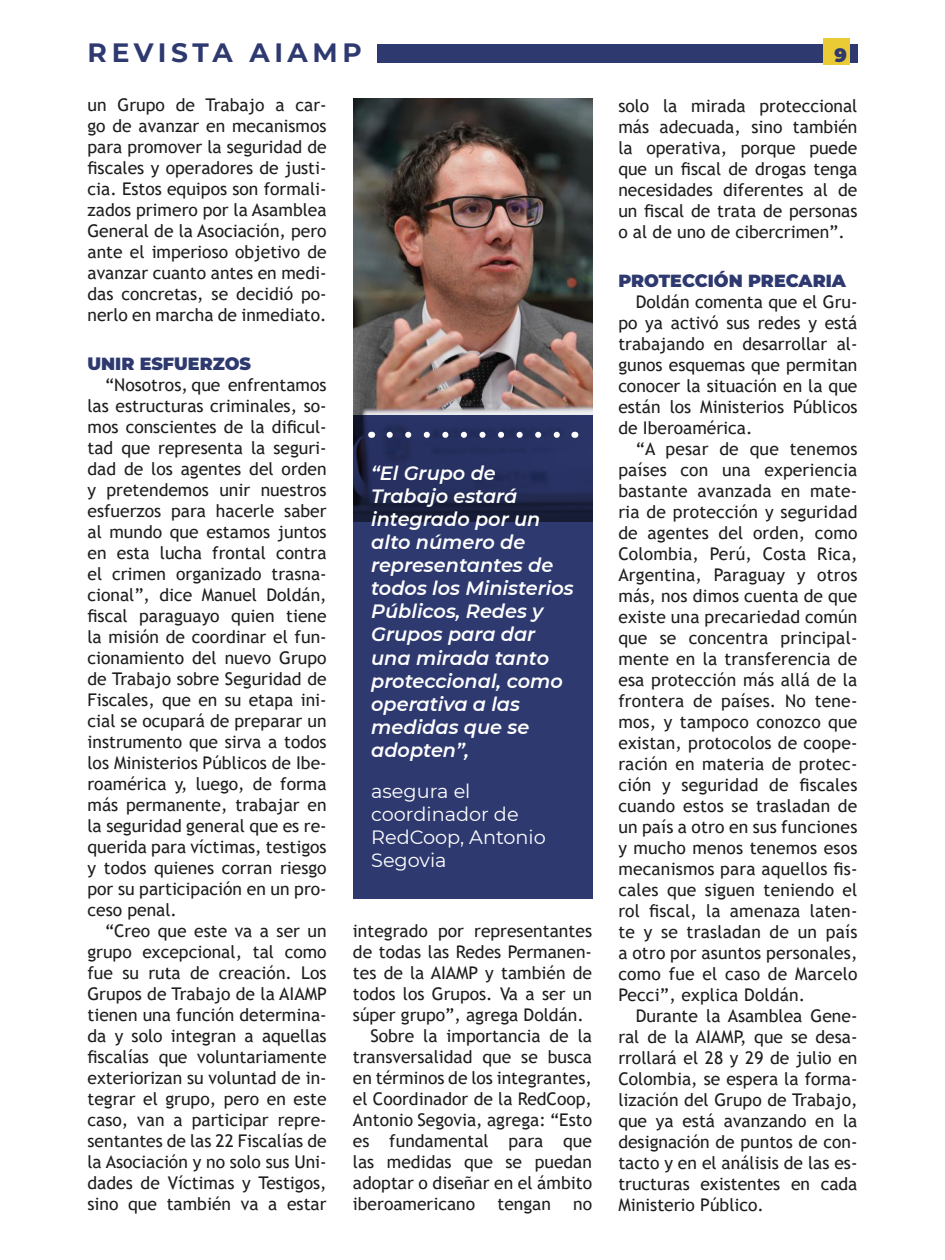
<style>
.page{position:relative;width:945px;height:1260px;background:#fff}
.page>*{position:absolute;margin:0;border:0;box-sizing:border-box;transform-origin:0 0}
.t1{font:700 26.43px "Montserrat";letter-spacing:.175em;color:#2e3970}
.t2{font:italic 600 19.25px/23.1px "Montserrat";color:#fff}
.t3{font:19.25px/23.1px "Montserrat";color:#fff}
.t4{font:900 18.9px "Montserrat";color:#2e3970}
.t5{font:17.5px/21px "Trebuchet MS";color:#1e1e1e;text-align:justify}
.t6{font:900 17.5px "Montserrat";color:#2e3970}
</style>
<div class="page">
<div style="left:377px;top:44px;width:481px;height:18px;background:#2e3970"></div>
<img style="left:353px;top:98px;width:239px;height:317px">
<svg style="left:353px;top:415px;width:239px;height:484px;background:#2b366a"></svg>
<svg style="left:390px;top:432px;width:175px;height:6px"></svg>
<div style="left:823px;top:38px;width:27px;height:27px;background:#eacb36"></div>
<h1 class="t1" style="left:88px;top:34px;width:276px">REVISTA AIAMP</h1>
<p class="t5" style="left:88px;top:94px;width:241px">un Grupo de Trabajo a car&shy;go de avanzar en mecanismos para promover la seguridad de fiscales y operadores de justi&shy;cia. Estos equipos son formali&shy;zados primero por la Asamblea General de la Asociación, pero ante el imperioso objetivo de avanzar cuanto antes en medi&shy;das concretas, se decidió po&shy;nerlo en marcha de inmediato.</p>
<p class="t6" style="left:88px;top:351px;width:165px">UNIR ESFUERZOS</p>
<p class="t5" style="left:88px;top:374px;width:241px;text-indent:18px">“Nosotros, que enfrentamos las estructuras criminales, so&shy;mos conscientes de la dificul&shy;tad que representa la seguri&shy;dad de los agentes del orden y pretendemos unir nuestros esfuerzos para hacerle saber al mundo que estamos juntos en esta lucha frontal contra el crimen organizado trasna&shy;cional”, dice Manuel Doldán, fiscal paraguayo quien tiene la misión de coordinar el fun&shy;cionamiento del nuevo Grupo de Trabajo sobre Seguridad de Fiscales, que en su etapa ini&shy;cial se ocupará de preparar un instrumento que sirva a todos los Ministerios Públicos de Ibe&shy;roamérica y, luego, de forma más permanente, trabajar en la seguridad general que es re&shy;querida para víctimas, testigos y todos quienes corran riesgo por su participación en un pro&shy;ceso penal.</p>
<p class="t5" style="left:88px;top:920px;width:241px;text-indent:18px">“Creo que este va a ser un grupo excepcional, tal como fue su ruta de creación. Los Grupos de Trabajo de la AIAMP tienen una función determina&shy;da y solo integran a aquellas fiscalías que voluntariamente exteriorizan su voluntad de in&shy;tegrar el grupo, pero en este caso, van a participar repre&shy;sentantes de las 22 Fiscalías de la Asociación y no solo sus Uni&shy;dades de Víctimas y Testigos, sino que también va a estar</p>
<p class="t5" style="left:353px;top:920px;width:241px">integrado por representantes</p>
<p class="t2" style="left:371px;top:461px;width:204px">“El Grupo de<br>Trabajo estará integrado por un alto número de representantes de todos los Ministerios<br>Públicos, Redes y<br>Grupos para dar una mirada tanto proteccional, como operativa a las medidas que se adopten”,</p>
<p class="t3" style="left:371px;top:779px;width:176px">asegura el coordinador de<br>RedCoop, Antonio<br>Segovia</p>
<p class="t5" style="left:353px;top:941px;width:241px">de todas las Redes Permanen-</p>
<p class="t5" style="left:353px;top:962px;width:241px">tes de la AIAMP y también de</p>
<p class="t5" style="left:353px;top:983px;width:241px">todos los Grupos. Va a ser un</p>
<p class="t5" style="left:353px;top:1004px;width:232px">súper grupo”, agrega Doldán.</p>
<p class="t5" style="left:370px;top:1025px;width:223px">Sobre la importancia de la</p>
<p class="t5" style="left:353px;top:1046px;width:241px">transversalidad que se busca</p>
<p class="t5" style="left:353px;top:1067px;width:241px">en términos de los integrantes,</p>
<p class="t5" style="left:353px;top:1088px;width:241px">el Coordinador de la RedCoop,</p>
<p class="t5" style="left:353px;top:1109px;width:241px">Antonio Segovia, agrega: “Esto</p>
<p class="t5" style="left:353px;top:1130px;width:241px">es fundamental para que</p>
<p class="t5" style="left:353px;top:1151px;width:241px">las medidas que se puedan</p>
<p class="t5" style="left:353px;top:1172px;width:241px">adoptar o diseñar en el ámbito</p>
<p class="t5" style="left:353px;top:1193px;width:124px">iberoamericano</p>
<p class="t5" style="left:497px;top:1193px;width:55px">tengan</p>
<p class="t5" style="left:573px;top:1193px;width:20px">no</p>
<p class="t4" style="left:834px;top:41px;width:14px">9</p>
<p class="t5" style="left:618px;top:95px;width:241px">solo la mirada proteccional más adecuada, sino también la operativa, porque puede que un fiscal de drogas tenga necesidades diferentes al de un fiscal de trata de personas o al de uno de cibercrimen”.</p>
<p class="t6" style="left:618px;top:267px;width:229px">PROTECCIÓN PRECARIA</p>
<p class="t5" style="left:618px;top:291px;width:241px;text-indent:18px">Doldán comenta que el Gru&shy;po ya activó sus redes y está trabajando en desarrollar al&shy;gunos esquemas que permitan conocer la situación en la que están los Ministerios Públicos de Iberoamérica.</p>
<p class="t5" style="left:618px;top:438px;width:241px;text-indent:18px">“A pesar de que tenemos países con una experiencia bastante avanzada en mate&shy;ria de protección y seguridad de agentes del orden, como Colombia, Perú, Costa Rica, Argentina, Paraguay y otros más, nos dimos cuenta de que existe una precariedad común que se concentra principal&shy;mente en la transferencia de esa protección más allá de la frontera de países. No tene&shy;mos, y tampoco conozco que existan, protocolos de coope&shy;ración en materia de protec&shy;ción y seguridad de fiscales cuando estos se trasladan de un país a otro en sus funciones y mucho menos tenemos esos mecanismos para aquellos fis&shy;cales que siguen teniendo el rol fiscal, la amenaza laten&shy;te y se trasladan de un país a otro por asuntos personales, como fue el caso de Marcelo Pecci”, explica Doldán.</p>
<p class="t5" style="left:618px;top:1005px;width:241px;text-indent:18px">Durante la Asamblea Gene&shy;ral de la AIAMP, que se desa&shy;rrollará el 28 y 29 de julio en Colombia, se espera la forma&shy;lización del Grupo de Trabajo, que ya está avanzando en la designación de puntos de con&shy;tacto y en el análisis de las es&shy;tructuras existentes en cada Ministerio Público.</p>
</div>
